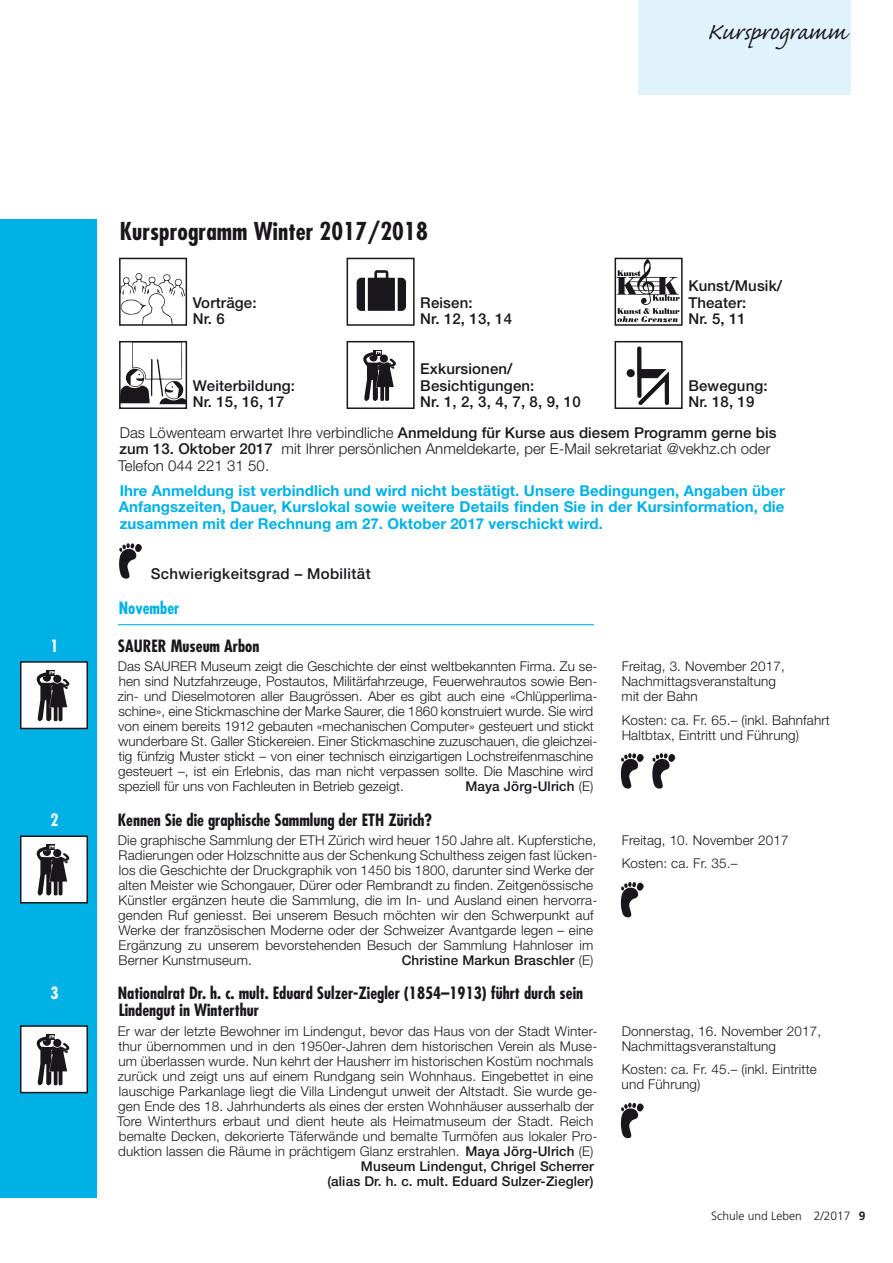
<style>
.page{position:relative;width:893px;height:1263px;background:#fff}
.page>*{position:absolute;margin:0;border:0;box-sizing:border-box;transform-origin:0 0}
.t1{font:30px "Caflisch Script";color:#1a171c}
.t2{font:700 condensed 24px "Futura Std";letter-spacing:.005em;color:#1a171c}
.t3{font:700 condensed 16.5px/17.2px "Futura Std";color:#1a171c}
.t4{font:700 condensed 16.5px "Futura Std";color:#00b1e6}
.t5{font:700 condensed 16.5px "Futura Std";color:#fff}
.t6{font:700 15px/16.5px "Helvetica Neue LT Std";letter-spacing:.005em;color:#00b1e6;text-align:justify}
.t7{font:300 15px/16.5px "Helvetica Neue LT Std";letter-spacing:.005em;color:#1a171c}
.t8{font:500 15px/16.5px "Helvetica Neue LT Std";letter-spacing:.01em;color:#1a171c}
.t9{font:300 13.5px/15px "Helvetica Neue LT Std";letter-spacing:.01em;color:#1a171c}
.t10{font:500 13.5px "Helvetica Neue LT Std";letter-spacing:.01em;color:#1a171c}
.t11{font:300 12px "Frutiger";color:#1a171c}
.s1{font-weight:500}
.s2{font-weight:300}
.s3{font-weight:700}
</style>
<div class="page">
<svg style="left:119px;top:543px;width:23px;height:36px"></svg>
<div style="left:638px;top:0;width:212px;height:94px;background:#e0f2fb"></div>
<div style="left:0;top:220px;width:96px;height:978px;background:#00b1e6"></div>
<hr style="left:118px;top:624px;width:476px;height:1px;background:#00b1e6">
<div style="left:21px;top:662px;width:66px;height:66px;background:#fff"></div>
<svg style="left:36px;top:670px;width:34px;height:52px"></svg>
<div style="left:20px;top:661px;width:68px;height:68px;border:2px solid #1a171c"></div>
<svg style="left:621px;top:753px;width:23px;height:36px"></svg>
<svg style="left:652px;top:753px;width:23px;height:36px"></svg>
<div style="left:21px;top:836px;width:66px;height:67px;background:#fff"></div>
<svg style="left:36px;top:844px;width:34px;height:52px"></svg>
<div style="left:20px;top:835px;width:68px;height:68px;border:2px solid #1a171c"></div>
<svg style="left:621px;top:882px;width:23px;height:35px"></svg>
<div style="left:21px;top:1026px;width:66px;height:66px;background:#fff"></div>
<svg style="left:36px;top:1034px;width:34px;height:52px"></svg>
<div style="left:20px;top:1025px;width:68px;height:68px;border:2px solid #1a171c"></div>
<svg style="left:621px;top:1103px;width:23px;height:35px"></svg>
<svg style="left:357px;top:270px;width:49px;height:41px"></svg>
<div style="left:347px;top:258px;width:68px;height:68px;border:2px solid #1a171c"></div>
<svg style="left:122px;top:273px;width:62px;height:50px"></svg>
<div style="left:119px;top:258px;width:68px;height:68px;border:2px solid #1a171c"></div>
<svg style="left:363px;top:350px;width:33px;height:51px"></svg>
<div style="left:347px;top:341px;width:68px;height:68px;border:2px solid #1a171c"></div>
<svg style="left:637px;top:346px;width:32px;height:59px"></svg>
<div style="left:627px;top:369px;width:8px;height:8px;background:#1a171c;border-radius:50%"></div>
<div style="left:615px;top:341px;width:68px;height:68px;border:2px solid #1a171c"></div>
<svg style="left:122px;top:344px;width:62px;height:60px"></svg>
<div style="left:119px;top:341px;width:68px;height:68px;border:2px solid #1a171c"></div>
<svg style="left:618px;top:261px;width:62px;height:61px"></svg>
<div style="left:615px;top:258px;width:68px;height:68px;border:2px solid #1a171c"></div>
<h2 class="t2" style="left:120px;top:220px;width:310px">Kursprogramm Winter 2017/2018</h2>
<p class="t8" style="left:193px;top:296px;width:65px">Vorträge:<br>Nr. 6</p>
<p class="t8" style="left:193px;top:379px;width:104px">Weiterbildung:<br>Nr. 15, 16, 17</p>
<p class="t8" style="left:420px;top:296px;width:93px">Reisen:<br>Nr. 12, 13, 14</p>
<p class="t8" style="left:420px;top:363px;width:162px">Exkursionen/<br>Besichtigungen:<br>Nr. 1, 2, 3, 4, 7, 8, 9, 10</p>
<h1 class="t1" style="left:707px;top:21px;width:141px">Kursprogramm</h1>
<p class="t8" style="left:688px;top:279px;width:95px">Kunst/Musik/<br>Theater:<br>Nr. 5, 11</p>
<p class="t8" style="left:688px;top:379px;width:81px">Bewegung:<br>Nr. 18, 19</p>
<p class="t7" style="left:118px;top:426px;width:660px">Das Löwenteam erwartet Ihre verbindliche <span class="s1">Anmeldung für Kurse aus diesem Programm gerne bis zum 13. Oktober 2017</span> mit Ihrer persönlichen Anmeldekarte, per E-Mail sekretariat @vekhz.ch oder<br>Telefon 044 221 31 50.</p>
<p class="t6" style="left:119px;top:484px;width:668px">Ihre Anmeldung ist verbindlich und wird nicht bestätigt. Unsere Bedingungen, Angaben über Anfangszeiten, Dauer, Kurslokal sowie weitere Details finden Sie in der Kursinformation, die zusammen mit der Rechnung am 27. Oktober 2017 verschickt wird.</p>
<p class="t8" style="left:151px;top:567px;width:221px">Schwierigkeitsgrad – Mobilität</p>
<p class="t4" style="left:119px;top:600px;width:62px">November</p>
<p class="t5" style="left:50px;top:638px;width:10px">1</p>
<p class="t3" style="left:118px;top:638px;width:143px">SAURER Museum Arbon</p>
<p class="t9" style="left:118px;top:661px;width:481px">Das SAURER Museum zeigt die Geschichte der einst weltbekannten Firma. Zu se&shy;hen sind Nutzfahrzeuge, Postautos, Militärfahrzeuge, Feuerwehrautos sowie Ben&shy;zin- und Dieselmotoren aller Baugrössen. Aber es gibt auch eine «Chlüpperlima&shy;schine», eine Stickmaschine der Marke Saurer, die 1860 konstruiert wurde. Sie wird von einem bereits 1912 gebauten «mechanischen Computer» gesteuert und stickt wunderbare St. Galler Stickereien. Einer Stickmaschine zuzuschauen, die gleichzei&shy;tig fünfzig Muster stickt – von einer technisch einzigartigen Lochstreifenmaschine gesteuert –, ist ein Erlebnis, das man nicht verpassen sollte. Die Maschine wird speziell für uns von Fachleuten in Betrieb gezeigt.</p>
<p class="t10" style="left:465px;top:782px;width:130px">Maya Jörg-Ulrich <span class="s2">(E)</span></p>
<p class="t5" style="left:50px;top:812px;width:10px">2</p>
<p class="t3" style="left:118px;top:812px;width:316px">Kennen Sie die graphische Sammlung der ETH Zürich?</p>
<p class="t9" style="left:118px;top:834px;width:481px">Die graphische Sammlung der ETH Zürich wird heuer 150 Jahre alt. Kupferstiche, Radierungen oder Holzschnitte aus der Schenkung Schulthess zeigen fast lücken&shy;los die Geschichte der Druckgraphik von 1450 bis 1800, darunter sind Werke der alten Meister wie Schongauer, Dürer oder Rembrandt zu finden. Zeitgenössische Künstler ergänzen heute die Sammlung, die im In- und Ausland einen hervorra&shy;genden Ruf geniesst. Bei unserem Besuch möchten wir den Schwerpunkt auf Werke der französischen Moderne oder der Schweizer Avantgarde legen – eine Ergänzung zu unserem bevorstehenden Besuch der Sammlung Hahnloser im Berner Kunstmuseum.</p>
<p class="t10" style="left:402px;top:955px;width:193px">Christine Markun Braschler <span class="s2">(E)</span></p>
<p class="t5" style="left:50px;top:985px;width:10px">3</p>
<p class="t3" style="left:118px;top:985px;width:467px">Nationalrat Dr. h. c. mult. Eduard Sulzer-Ziegler (1854–1913) führt durch sein<br>Lindengut in Winterthur</p>
<p class="t9" style="left:118px;top:1025px;width:481px">Er war der letzte Bewohner im Lindengut, bevor das Haus von der Stadt Winter-</p>
<p class="t9" style="left:118px;top:1040px;width:480px">thur übernommen und in den 1950er-Jahren dem historischen Verein als Muse-</p>
<p class="t9" style="left:119px;top:1055px;width:476px">um überlassen wurde. Nun kehrt der Hausherr im historischen Kostüm nochmals</p>
<p class="t9" style="left:118px;top:1070px;width:477px">zurück und zeigt uns auf einem Rundgang sein Wohnhaus. Eingebettet in eine</p>
<p class="t9" style="left:119px;top:1085px;width:480px">lauschige Parkanlage liegt die Villa Lindengut unweit der Altstadt. Sie wurde ge-</p>
<p class="t9" style="left:118px;top:1100px;width:477px">gen Ende des 18. Jahrhunderts als eines der ersten Wohnhäuser ausserhalb der</p>
<p class="t9" style="left:117px;top:1115px;width:478px">Tore Winterthurs erbaut und dient heute als Heimatmuseum der Stadt. Reich</p>
<p class="t9" style="left:119px;top:1130px;width:480px">bemalte Decken, dekorierte Täferwände und bemalte Turmöfen aus lokaler Pro-</p>
<p class="t9" style="left:118px;top:1145px;width:477px">duktion lassen die Räume in prächtigem Glanz erstrahlen. <span class="s1">Maya Jörg-Ulrich</span> (E)</p>
<p class="t10" style="left:361px;top:1161px;width:235px">Museum Lindengut, Chrigel Scherrer</p>
<p class="t10" style="left:327px;top:1176px;width:268px">(alias Dr. h. c. mult. Eduard Sulzer-Ziegler)</p>
<p class="t9" style="left:622px;top:660px;width:165px">Freitag, 3. November 2017,<br>Nachmittagsveranstaltung mit der Bahn</p>
<p class="t9" style="left:622px;top:714px;width:210px">Kosten: ca. Fr. 65.– (inkl. Bahnfahrt<br>Haltbtax, Eintritt und Führung)</p>
<p class="t9" style="left:622px;top:830px;width:168px;line-height:23.5px">Freitag, 10. November 2017<br>Kosten: ca. Fr. 35.–</p>
<p class="t9" style="left:622px;top:1025px;width:201px">Donnerstag, 16. November 2017,<br>Nachmittagsveranstaltung</p>
<p class="t9" style="left:622px;top:1063px;width:197px">Kosten: ca. Fr. 45.– (inkl. Eintritte und Führung)</p>
<p class="t11" style="left:711px;top:1211px;width:156px">Schule und Leben 2/2017 <span class="s3">9</span></p>
</div>
